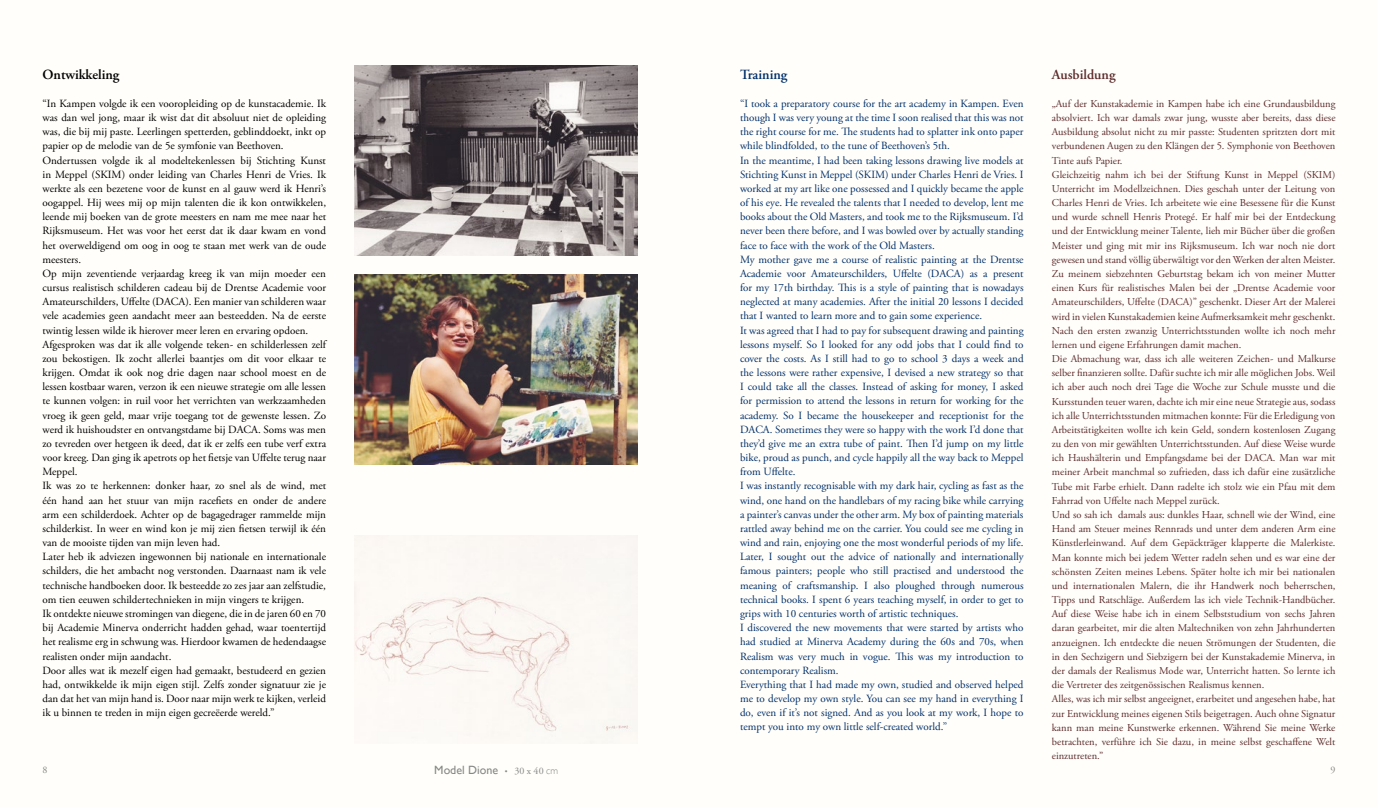
<style>
.page{position:relative;width:1378px;height:808px;background:#fff}
.page>*{position:absolute;margin:0;border:0;box-sizing:border-box;transform-origin:0 0}
.t1{font:600 14px "Adobe Garamond Pro";color:#000}
.t2{font:600 14px "Adobe Garamond Pro";color:#5d2c2c}
.t3{font:600 14px "Adobe Garamond Pro";color:#002f69}
.t4{font:12px "Gill Sans";color:#868786}
.t5{font:11px/14.2px "Adobe Garamond Pro";color:#002f69}
.t6{font:11px/14.2px "Adobe Garamond Pro";color:#000}
.t7{font:10.5px/14.2px "Adobe Garamond Pro";color:#5d2c2c}
.t8{font:10px "Adobe Garamond Pro";color:#868786}
.s1{font-size:8px}
.s2{font-family:"Adobe Garamond Pro";font-size:10px}
.s3{font-weight:300;font-size:10px}
</style>
<div class="page">
<div style="left:0;top:0;width:689px;height:808px;background:#fffefa"></div>
<div style="left:689px;top:0;width:689px;height:808px;background:#fffefa"></div>
<img style="left:354px;top:65px;width:284px;height:190px">
<img style="left:354px;top:274px;width:284px;height:190px">
<img style="left:354px;top:550px;width:283px;height:182px">
<h1 class="t1" style="left:43px;top:66px;width:78px">Ontwikkeling</h1>
<p class="t6" style="left:43px;top:97px;width:285px">“In Kampen volgde ik een vooropleiding op de kunstacademie. Ik was dan wel jong, maar ik wist dat dit absoluut niet de opleiding was, die bij mij paste. Leerlingen spetterden, geblinddoekt, inkt op papier op de melodie van de 5e symfonie van Beethoven.<br>Ondertussen volgde ik al modeltekenlessen bij Stichting Kunst in Meppel (SKIM) onder leiding van Charles Henri de Vries. Ik werkte als een bezetene voor de kunst en al gauw werd ik Henri’s oogappel. Hij wees mij op mijn talenten die ik kon ontwikkelen, leende mij boeken van de grote meesters en nam me mee naar het Rijksmuseum. Het was voor het eerst dat ik daar kwam en vond het overweldigend om oog in oog te staan met werk van de oude meesters.<br>Op mijn zeventiende verjaardag kreeg ik van mijn moeder een cursus realistisch schilderen cadeau bij de Drentse Academie voor Amateurschilders, Uffelte (DACA). Een manier van schilderen waar vele academies geen aandacht meer aan besteedden. Na de eerste twintig lessen wilde ik hierover meer leren en ervaring opdoen.<br>Afgesproken was dat ik alle volgende teken- en schilderlessen zelf zou bekostigen. Ik zocht allerlei baantjes om dit voor elkaar te krijgen. Omdat ik ook nog drie dagen naar school moest en de lessen kostbaar waren, verzon ik een nieuwe strategie om alle lessen te kunnen volgen: in ruil voor het verrichten van werkzaamheden vroeg ik geen geld, maar vrije toegang tot de gewenste lessen. Zo werd ik huishoudster en ontvangstdame bij DACA. Soms was men zo tevreden over hetgeen ik deed, dat ik er zelfs een tube verf extra voor kreeg. Dan ging ik apetrots op het fietsje van Uffelte terug naar Meppel.<br>Ik was zo te herkennen: donker haar, zo snel als de wind, met één hand aan het stuur van mijn racefiets en onder de andere arm een schilderdoek. Achter op de bagagedrager rammelde mijn schilderkist. In weer en wind kon je mij zien fietsen terwijl ik één van de mooiste tijden van mijn leven had.<br>Later heb ik adviezen ingewonnen bij nationale en internationale schilders, die het ambacht nog verstonden. Daarnaast nam ik vele technische handboeken door. Ik besteedde zo zes jaar aan zelfstudie, om tien eeuwen schildertechnieken in mijn vingers te krijgen.<br>Ik ontdekte nieuwe stromingen van diegene, die in de jaren 60 en 70 bij Academie Minerva onderricht hadden gehad, waar toentertijd het realisme erg in schwung was. Hierdoor kwamen de hedendaagse realisten onder mijn aandacht.<br>Door alles wat ik mezelf eigen had gemaakt, bestudeerd en gezien had, ontwikkelde ik mijn eigen stijl. Zelfs zonder signatuur zie je dan dat het van mijn hand is. Door naar mijn werk te kijken, verleid ik u binnen te treden in mijn eigen gecreëerde wereld.”</p>
<h1 class="t3" style="left:740px;top:66px;width:49px">Training</h1>
<p class="t5" style="left:740px;top:97px;width:285px">“I took a preparatory course for the art academy in Kampen. Even though I was very young at the time I soon realised that this was not the right course for me. The students had to splatter ink onto paper while blindfolded, to the tune of Beethoven’s 5th.<br>In the meantime, I had been taking lessons drawing live models at Stichting Kunst in Meppel (SKIM) under Charles Henri de Vries. I worked at my art like one possessed and I quickly became the apple of his eye. He revealed the talents that I needed to develop, lent me books about the Old Masters, and took me to the Rijksmuseum. I’d never been there before, and I was bowled over by actually standing face to face with the work of the Old Masters.<br>My mother gave me a course of realistic painting at the Drentse Academie voor Amateurschilders, Uffelte (DACA) as a present for my 17th birthday. This is a style of painting that is nowadays neglected at many academies. After the initial 20 lessons I decided that I wanted to learn more and to gain some experience.<br>It was agreed that I had to pay for subsequent drawing and painting lessons myself. So I looked for any odd jobs that I could find to cover the costs. As I still had to go to school 3 days a week and the lessons were rather expensive, I devised a new strategy so that I could take all the classes. Instead of asking for money, I asked for permission to attend the lessons in return for working for the academy. So I became the housekeeper and receptionist for the DACA. Sometimes they were so happy with the work I’d done that they’d give me an extra tube of paint. Then I’d jump on my little bike, proud as punch, and cycle happily all the way back to Meppel from Uffelte.<br>I was instantly recognisable with my dark hair, cycling as fast as the wind, one hand on the handlebars of my racing bike while carrying a painter’s canvas under the other arm. My box of painting materials rattled away behind me on the carrier. You could see me cycling in wind and rain, enjoying one the most wonderful periods of my life.<br>Later, I sought out the advice of nationally and internationally famous painters; people who still practised and understood the meaning of craftsmanship. I also ploughed through numerous technical books. I spent 6 years teaching myself, in order to get to grips with 10 centuries worth of artistic techniques.<br>I discovered the new movements that were started by artists who had studied at Minerva Academy during the 60s and 70s, when Realism was very much in vogue. This was my introduction to contemporary Realism.<br>Everything that I had made my own, studied and observed helped me to develop my own style. You can see my hand in everything I do, even if it’s not signed. And as you look at my work, I hope to tempt you into my own little self-created world.”</p>
<h1 class="t2" style="left:1052px;top:66px;width:65px">Ausbildung</h1>
<p class="t7" style="left:1052px;top:97px;width:285px">„Auf der Kunstakademie in Kampen habe ich eine Grundausbildung absolviert. Ich war damals zwar jung, wusste aber bereits, dass diese Ausbildung absolut nicht zu mir passte: Studenten spritzten dort mit verbundenen Augen zu den Klängen der 5. Symphonie von Beethoven Tinte aufs Papier.<br>Gleichzeitig nahm ich bei der Stiftung Kunst in Meppel (SKIM)<br>Unterricht im Modellzeichnen. Dies geschah unter der Leitung von Charles Henri de Vries. Ich arbeitete wie eine Besessene für die Kunst und wurde schnell Henris Protegé. Er half mir bei der Entdeckung und der Entwicklung meiner Talente, lieh mir Bücher über die großen Meister und ging mit mir ins Rijksmuseum. Ich war noch nie dort gewesen und stand völlig überwältigt vor den Werken der alten Meister.<br>Zu meinem siebzehnten Geburtstag bekam ich von meiner Mutter einen Kurs für realistisches Malen bei der „Drentse Academie voor Amateurschilders, Uffelte (DACA)” geschenkt. Dieser Art der Malerei wird in vielen Kunstakademien keine Aufmerksamkeit mehr geschenkt.<br>Nach den ersten zwanzig Unterrichtsstunden wollte ich noch mehr lernen und eigene Erfahrungen damit machen.<br>Die Abmachung war, dass ich alle weiteren Zeichen- und Malkurse selber finanzieren sollte. Dafür suchte ich mir alle möglichen Jobs. Weil ich aber auch noch drei Tage die Woche zur Schule musste und die Kursstunden teuer waren, dachte ich mir eine neue Strategie aus, sodass ich alle Unterrichtsstunden mitmachen konnte: Für die Erledigung von Arbeitstätigkeiten wollte ich kein Geld, sondern kostenlosen Zugang zu den von mir gewählten Unterrichtsstunden. Auf diese Weise wurde ich Haushälterin und Empfangsdame bei der DACA. Man war mit meiner Arbeit manchmal so zufrieden, dass ich dafür eine zusätzliche Tube mit Farbe erhielt. Dann radelte ich stolz wie ein Pfau mit dem Fahrrad von Uffelte nach Meppel zurück.<br>Und so sah ich damals aus: dunkles Haar, schnell wie der Wind, eine Hand am Steuer meines Rennrads und unter dem anderen Arm eine Künstlerleinwand. Auf dem Gepäckträger klapperte die Malerkiste.<br>Man konnte mich bei jedem Wetter radeln sehen und es war eine der schönsten Zeiten meines Lebens. Später holte ich mir bei nationalen und internationalen Malern, die ihr Handwerk noch beherrschen, Tipps und Ratschläge. Außerdem las ich viele Technik-Handbücher.<br>Auf diese Weise habe ich in einem Selbststudium von sechs Jahren daran gearbeitet, mir die alten Maltechniken von zehn Jahrhunderten anzueignen. Ich entdeckte die neuen Strömungen der Studenten, die in den Sechzigern und Siebzigern bei der Kunstakademie Minerva, in der damals der Realismus Mode war, Unterricht hatten. So lernte ich die Vertreter des zeitgenössischen Realismus kennen.<br>Alles, was ich mir selbst angeeignet, erarbeitet und angesehen habe, hat zur Entwicklung meines eigenen Stils beigetragen. Auch ohne Signatur kann man meine Kunstwerke erkennen. Während Sie meine Werke betrachten, verführe ich Sie dazu, in meine selbst geschaffene Welt einzutreten.”</p>
<p class="t4" style="left:434px;top:763px;width:125px">Model Dione <span class="s1">•</span> <span class="s2">30 x 40</span> <span class="s3">cm</span></p>
<p class="t8" style="left:43px;top:763px;width:6px">8</p>
<p class="t8" style="left:1330px;top:763px;width:6px">9</p>
</div>
